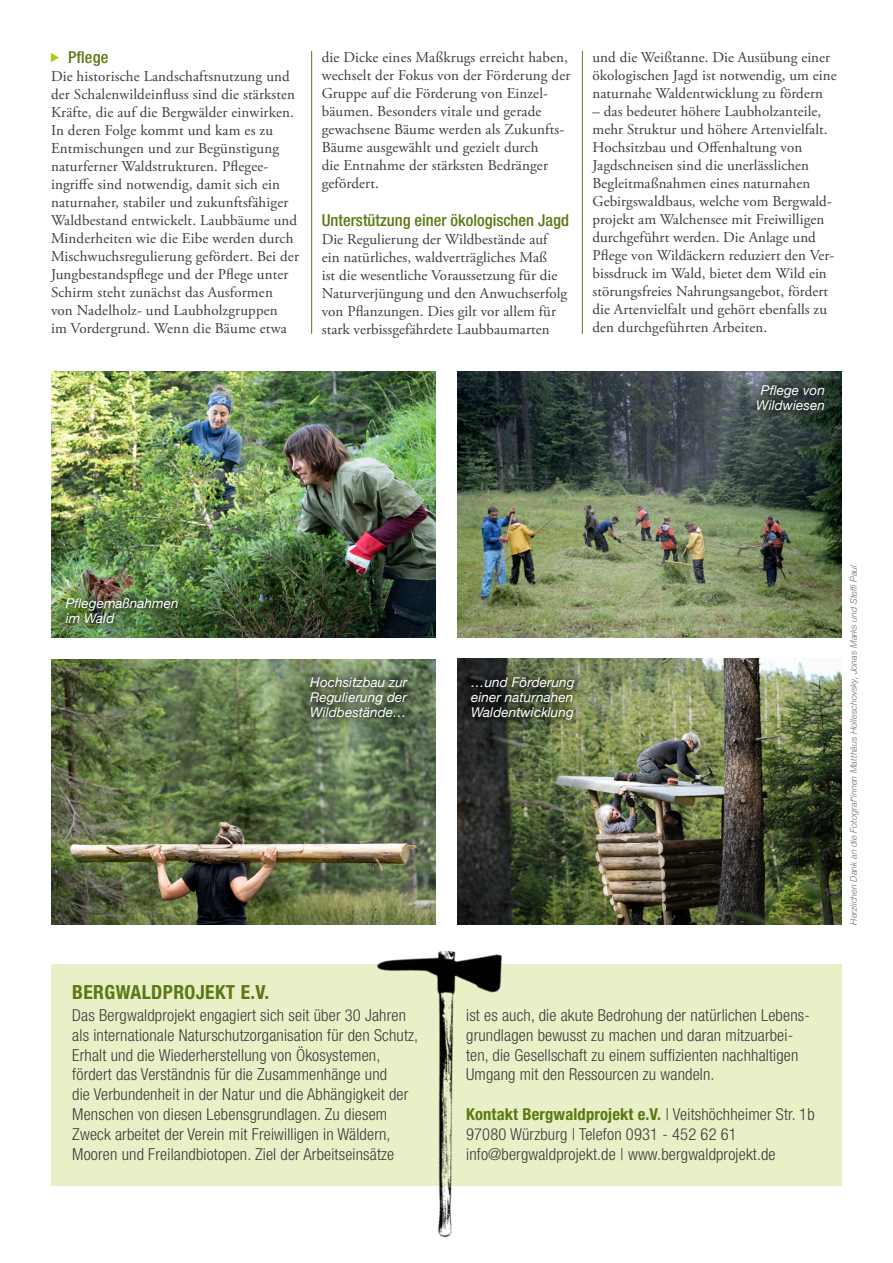
<style>
.page{position:relative;width:893px;height:1263px;background:#fff}
.page>*{position:absolute;margin:0;border:0;box-sizing:border-box;transform-origin:0 0}
.t1{font:700 condensed 19.5px "Helvetica Neue LT Pro";letter-spacing:.02em;color:#5b7813}
.t2{font:300 condensed 16.5px/19.8px "Helvetica Neue LT Pro";letter-spacing:.01em;color:#3c3c3b}
.t3{font:500 condensed 16.5px "Helvetica Neue LT Pro";color:#5b7813}
.t4{font:15px/18px "Adobe Garamond Pro";letter-spacing:.005em;color:#3c3c3b}
.t5{font:italic 13.5px/15px "Helvetica Neue";letter-spacing:.005em;color:#fff;text-align:justify}
.t6{font:italic 300 9px "Helvetica Neue";color:#706f6f}
.s1{font-weight:700;color:#5b7813}
</style>
<div class="page">
<div style="left:51px;top:964px;width:791px;height:222px;background:#e9efc6"></div>
<hr style="left:311px;top:51px;width:1px;height:283px;background:#5b7813">
<hr style="left:582px;top:51px;width:1px;height:283px;background:#5b7813">
<img style="left:457px;top:372px;width:385px;height:266px">
<img style="left:51px;top:372px;width:385px;height:266px">
<div style="left:55px;top:587px;width:134px;height:47px;background:#000;opacity:.9"></div>
<div style="left:746px;top:375px;width:89px;height:47px;background:#000;opacity:.9"></div>
<img style="left:457px;top:659px;width:385px;height:266px">
<img style="left:51px;top:659px;width:385px;height:266px">
<div style="left:460px;top:666px;width:125px;height:64px;background:#000;opacity:.9"></div>
<div style="left:300px;top:666px;width:118px;height:62px;background:#000;opacity:.9"></div>
<img style="left:262px;top:884px;width:371px;height:354px">
<p class="t3" style="left:68px;top:47px;width:42px">Pflege</p>
<p class="t4" style="left:51px;top:68px;width:249px">Die historische Landschaftsnutzung und der Schalenwildeinfluss sind die stärksten Kräfte, die auf die Bergwälder einwirken.<br>In deren Folge kommt und kam es zu Entmischungen und zur Begünstigung naturferner Waldstrukturen. Pflegee&shy;ingriffe sind notwendig, damit sich ein naturnaher, stabiler und zukunftsfähiger Waldbestand entwickelt. Laubbäume und Minderheiten wie die Eibe werden durch Mischwuchsregulierung gefördert. Bei der Jungbestandspflege und der Pflege unter Schirm steht zunächst das Ausformen<br>von Nadelholz- und Laubholzgruppen<br>im Vordergrund. Wenn die Bäume etwa</p>
<p class="t4" style="left:322px;top:49px;width:250px">die Dicke eines Maßkrugs erreicht haben, wechselt der Fokus von der Förderung der Gruppe auf die Förderung von Einzel&shy;bäumen. Besonders vitale und gerade gewachsene Bäume werden als Zukunfts-Bäume ausgewählt und gezielt durch<br>die Entnahme der stärksten Bedränger gefördert.</p>
<p class="t3" style="left:322px;top:210px;width:249px">Unterstützung einer ökologischen Jagd</p>
<p class="t4" style="left:322px;top:230px;width:247px">Die Regulierung der Wildbestände auf ein natürliches, waldverträgliches Maß<br>ist die wesentliche Voraussetzung für die Naturverjüngung und den Anwuchserfolg von Pflanzungen. Dies gilt vor allem für stark verbissgefährdete Laubbaumarten</p>
<p class="t4" style="left:592px;top:49px;width:246px">und die Weißtanne. Die Ausübung einer ökologischen Jagd ist notwendig, um eine naturnahe Waldentwicklung zu fördern</p>
<p class="t4" style="left:592px;top:103px;width:243px">– das bedeutet höhere Laubholzanteile, mehr Struktur und höhere Artenvielfalt.<br>Hochsitzbau und Offenhaltung von Jagdschneisen sind die unerlässlichen Begleitmaßnahmen eines naturnahen Gebirgswaldbaus, welche vom Bergwald&shy;projekt am Walchensee mit Freiwilligen durchgeführt werden. Die Anlage und Pflege von Wildäckern reduziert den Ver&shy;bissdruck im Wald, bietet dem Wild ein störungsfreies Nahrungsangebot, fördert die Artenvielfalt und gehört ebenfalls zu den durchgeführten Arbeiten.</p>
<p class="t5" style="left:756px;top:384px;width:70px;text-align:center">Pflege von<br>Wildwiesen</p>
<p class="t5" style="left:66px;top:597px;width:114px">Pflegemaßnahmen im Wald</p>
<p class="t5" style="left:310px;top:675px;width:99px">Hochsitzbau zur Regulierung der Wildbestände…</p>
<p class="t5" style="left:471px;top:675px;width:105px">…und Förderung einer naturnahen Waldentwicklung</p>
<h1 class="t1" style="left:72px;top:980px;width:199px">BERGWALDPROJEKT E.V.</h1>
<p class="t2" style="left:72px;top:1005px;width:347px">Das Bergwaldprojekt engagiert sich seit über 30 Jahren als internationale Naturschutzorganisation für den Schutz, Erhalt und die Wiederherstellung von Ökosystemen, fördert das Verständnis für die Zusammenhänge und<br>die Verbundenheit in der Natur und die Abhängigkeit der Menschen von diesen Lebensgrundlagen. Zu diesem Zweck arbeitet der Verein mit Freiwilligen in Wäldern, Mooren und Freilandbiotopen. Ziel der Arbeitseinsätze</p>
<p class="t2" style="left:466px;top:1005px;width:345px">ist es auch, die akute Bedrohung der natürlichen Lebens&shy;grundlagen bewusst zu machen und daran mitzuarbei&shy;ten, die Gesellschaft zu einem suffizienten nachhaltigen Umgang mit den Ressourcen zu wandeln.</p>
<p class="t2" style="left:466px;top:1104px;width:350px"><span class="s1">Kontakt Bergwaldprojekt e.V.</span> | Veitshöchheimer Str. 1b<br>97080 Würzburg | Telefon 0931 - 452 62 61 info@bergwaldprojekt.de | www.bergwaldprojekt.de</p>
<p class="t6" style="left:846px;top:925px;width:361px;rotate:-90deg">Herzlichen Dank an die Fotograf*innen Matthäus Holleschovsky, Jonas Marks und Steffi Paul</p>
</div>
